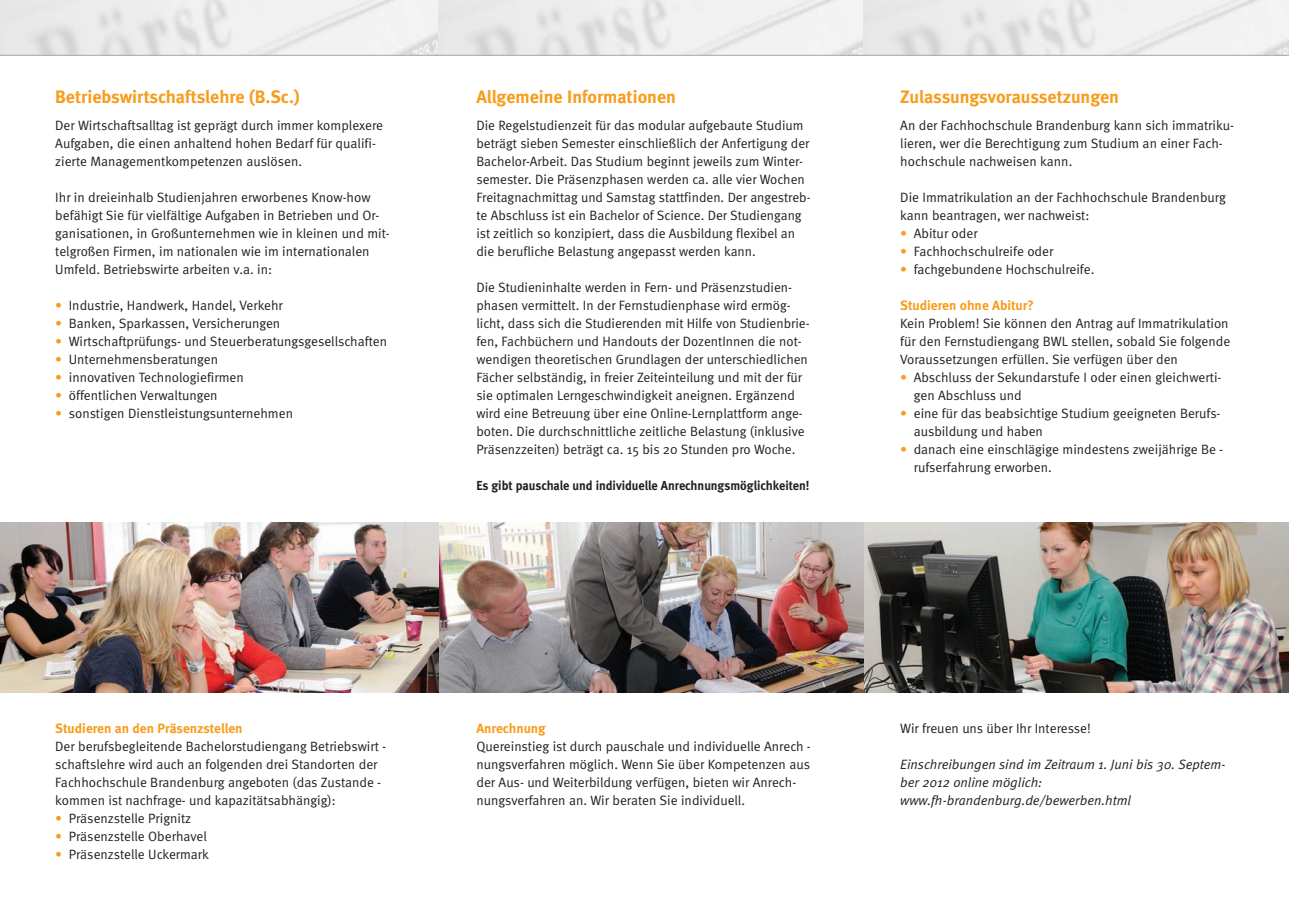
<style>
.page{position:relative;width:1289px;height:919px;background:#fff}
.page>*{position:absolute;margin:0;border:0;box-sizing:border-box;transform-origin:0 0}
.t1{font:700 18px "Meta";letter-spacing:-.005em;color:#f89c1c}
.t2{font:13.5px/18px "Meta Normal";color:#231f20}
.t3{font:italic 13.5px/18px "Meta Normal";color:#231f20}
.t4{font:700 13.5px "Meta";color:#f89c1c}
.t5{font:700 13.05px "Meta";color:#231f20;scale:.95 1}
.s1{color:#f89c1c}
</style>
<div class="page">
<svg style="left:438px;top:0;width:425px;height:55px;fill:#ececec"></svg>
<svg style="left:863px;top:0;width:425px;height:55px;fill:#ececec"></svg>
<img style="left:0;top:522px;width:1288px;height:170px">
<hr style="left:0;top:55px;width:1288px;height:1px;background:#a8a9ad">
<h1 class="t1" style="left:55px;top:86px;width:246px">Betriebswirtschaftslehre (B.Sc.)</h1>
<p class="t2" style="left:55px;top:116px;width:329px">Der Wirtschaftsalltag ist geprägt durch immer komplexere<br>Aufgaben, die einen anhaltend hohen Bedarf für qualifi&shy;zierte Managementkompetenzen auslösen.</p>
<p class="t2" style="left:55px;top:188px;width:336px">Ihr in dreieinhalb Studienjahren erworbenes Know-how befähigt Sie für vielfältige Aufgaben in Betrieben und Or - ganisationen, in Großunternehmen wie in kleinen und mit&shy;telgroßen Firmen, im nationalen wie im internationalen Umfeld. Betriebswir te arbeiten v.a. in:</p>
<p class="t2" style="left:55px;top:296px;width:229px"><span class="s1">•</span> Industrie, Handwerk, Handel, Verkehr</p>
<p class="t2" style="left:55px;top:314px;width:226px"><span class="s1">•</span> Banken, Sparkassen, Versicherungen</p>
<p class="t2" style="left:55px;top:332px;width:333px"><span class="s1">•</span> Wirtschaftprüfungs- und Steuerberatungsgesellschaften</p>
<p class="t2" style="left:55px;top:350px;width:164px"><span class="s1">•</span> Unternehmensberatungen</p>
<p class="t2" style="left:55px;top:368px;width:190px"><span class="s1">•</span> innovativen Technologiefirmen</p>
<p class="t2" style="left:55px;top:386px;width:164px"><span class="s1">•</span> öffentlichen Verwaltungen</p>
<p class="t2" style="left:55px;top:404px;width:239px"><span class="s1">•</span> sonstigen Dienstleistungsunternehmen</p>
<h1 class="t1" style="left:476px;top:86px;width:201px">Allgemeine Informationen</h1>
<p class="t2" style="left:476px;top:116px;width:335px">Die Regelstudienzeit für das modular aufgebaute Studium beträgt sieben Se mester einschließlich der Anfertigung der Bachelor-Arbeit. Das Studium beginnt jeweils zum Win ter - semester. Die Präsenzphasen werden ca. alle vier Wo chen Freitagnachmittag und Samstag stattfinden. Der an ge streb - te Abschluss ist ein Bachelor of Science. Der Stu diengang ist zeitlich so konzipiert, dass die Ausbildung flexibel an die berufliche Belas tung angepasst werden kann.</p>
<p class="t2" style="left:476px;top:278px;width:335px">Die Studieninhalte werden in Fern- und Präsenzstudien - phasen vermittelt. In der Fernstudienphase wird ermög&shy;licht, dass sich die Studierenden mit Hilfe von Studien brie - fen, Fachbüchern und Handouts der DozentInnen die not&shy;wendigen theoretischen Grundlagen der unterschiedlichen Fächer selbständig, in freier Zeiteinteilung und mit der für sie optimalen Lerngeschwindigkeit aneignen. Er gänzend wird eine Betreuung über eine Online-Lernplatt form ange&shy;boten. Die durchschnittliche zeitliche Belastung (inklusive Präsenzzeiten) beträgt ca. 15 bis 20 Stunden pro Woche.</p>
<p class="t5" style="left:476px;top:478px;width:352px">Es gibt pauschale und individuelle Anrechnungsmög lich keiten!</p>
<h1 class="t1" style="left:900px;top:86px;width:220px">Zulassungsvoraussetzungen</h1>
<p class="t2" style="left:900px;top:116px;width:335px">An der Fachhochschule Brandenburg kann sich immatriku&shy;lieren, wer die Berechtigung zum Studium an einer Fach - hochschule nachweisen kann.</p>
<p class="t2" style="left:900px;top:188px;width:327px">Die Immatrikulation an der Fachhochschule Brandenburg kann beantragen, wer nachweist:</p>
<p class="t2" style="left:900px;top:224px;width:79px"><span class="s1">•</span> Abitur oder</p>
<p class="t2" style="left:900px;top:242px;width:155px"><span class="s1">•</span> Fachhochschulreife oder</p>
<p class="t2" style="left:900px;top:260px;width:196px"><span class="s1">•</span> fachgebundene Hochschulreife.</p>
<p class="t4" style="left:900px;top:297px;width:135px">Studieren ohne Abitur?</p>
<p class="t2" style="left:900px;top:314px;width:331px">Kein Problem! Sie können den Antrag auf Immatrikulation für den Fernstudiengang BWL stellen, sobald Sie folgende<br>Voraussetzungen erfüllen. Sie verfügen über den</p>
<p class="t2" style="left:913px;top:368px;width:309px;text-indent:-14px"><span class="s1">•</span> Abschluss der Sekundarstufe I oder einen gleichwerti&shy;gen Abschluss und</p>
<p class="t2" style="left:913px;top:404px;width:308px;text-indent:-14px"><span class="s1">•</span> eine für das beabsichtige Studium geeigneten Berufs - aus bildung und haben</p>
<p class="t2" style="left:913px;top:440px;width:311px;text-indent:-14px"><span class="s1">•</span> danach eine einschlägige mindestens zweijährige Be - rufs erfahrung erworben.</p>
<p class="t4" style="left:55px;top:720px;width:189px">Studieren an den Präsenzstellen</p>
<p class="t2" style="left:55px;top:737px;width:332px">Der berufsbegleitende Bachelorstudiengang Betriebswirt - schaftslehre wird auch an folgenden drei Standorten der Fachhochschule Brandenburg angeboten (das Zustande - kommen ist nachfrage- und kapazitätsabhängig):</p>
<p class="t2" style="left:55px;top:809px;width:137px"><span class="s1">•</span> Präsenzstelle Prignitz</p>
<p class="t2" style="left:55px;top:827px;width:153px"><span class="s1">•</span> Präsenzstelle Oberhavel</p>
<p class="t2" style="left:55px;top:845px;width:155px"><span class="s1">•</span> Präsenzstelle Uckermark</p>
<p class="t4" style="left:476px;top:720px;width:71px">Anrechnung</p>
<p class="t2" style="left:476px;top:737px;width:336px">Quereinstieg ist durch pauschale und individuelle Anrech - nungsverfahren möglich. Wenn Sie über Kompetenzen aus der Aus- und Weiterbildung verfügen, bieten wir Anrech - nungsverfahren an. Wir beraten Sie individuell.</p>
<p class="t2" style="left:900px;top:719px;width:192px">Wir freuen uns über Ihr Interesse!</p>
<p class="t3" style="left:900px;top:755px;width:327px">Einschreibungen sind im Zeitraum 1. Juni bis 30. Sep tem - ber 2012 online möglich: www.fh-brandenburg.de/bewerben.html</p>
</div>
